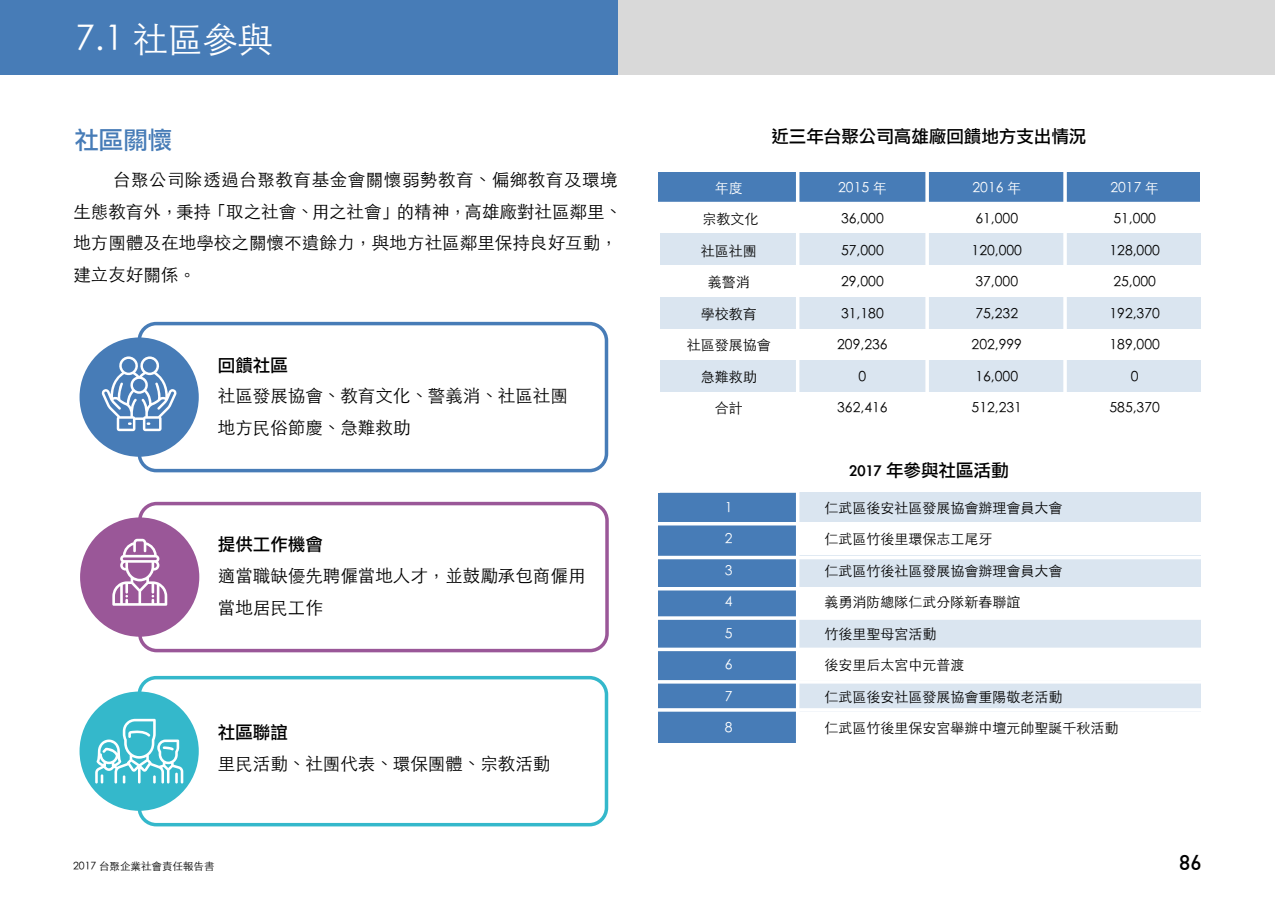
<style>
.page{position:relative;width:1275px;height:903px;background:#fff}
.page>*{position:absolute;margin:0;border:0;box-sizing:border-box;transform-origin:0 0}
.t1{font:300 35px "ST Heiti TC";color:#fff}
.t2{font:24.5px "Li Gothic Med";color:#477cb7}
.t3{font:500 21px "DIN";color:#000}
.t4{font:300 17.5px/31.5px "ST Heiti TC";color:#000}
.t5{font:17.5px "Li Gothic Med";color:#000}
.t6{font:300 14px "ST Heiti TC";color:#000}
.t7{font:300 14px "ST Heiti TC";color:#fff}
.t8{font:300 10.5px "ST Heiti TC";color:#000}
</style>
<div class="page">
<div style="left:0;top:0;width:1275px;height:74px;background:#d9d9d9"></div>
<div style="left:0;top:0;width:618px;height:74px;background:#477cb7"></div>
<div style="left:660px;top:233px;width:540px;height:31px;background:#dae5f0"></div>
<div style="left:660px;top:492px;width:540px;height:32px;background:#dae5f0"></div>
<div style="left:660px;top:556px;width:540px;height:31px;background:#dae5f0"></div>
<div style="left:660px;top:360px;width:540px;height:31px;background:#dae5f0"></div>
<div style="left:660px;top:680px;width:540px;height:32px;background:#dae5f0"></div>
<div style="left:660px;top:297px;width:540px;height:31px;background:#dae5f0"></div>
<div style="left:660px;top:617px;width:540px;height:31px;background:#dae5f0"></div>
<div style="left:659px;top:173px;width:541px;height:31px;background:#477cb7"></div>
<div style="left:659px;top:493px;width:139px;height:249px;background:#477cb7"></div>
<hr style="left:1063px;top:170px;width:4px;height:285px;background:#fff">
<hr style="left:925px;top:170px;width:4px;height:285px;background:#fff">
<hr style="left:796px;top:170px;width:3px;height:285px;background:#fff">
<hr style="left:796px;top:475px;width:3px;height:285px;background:#fff">
<hr style="left:652px;top:202px;width:563px;height:3px;background:#fff">
<hr style="left:652px;top:522px;width:563px;height:3px;background:#fff">
<hr style="left:652px;top:616px;width:563px;height:4px;background:#fff">
<hr style="left:652px;top:556px;width:563px;height:3px;background:#fff">
<hr style="left:652px;top:648px;width:563px;height:3px;background:#fff">
<hr style="left:652px;top:587px;width:563px;height:3px;background:#fff">
<hr style="left:652px;top:680px;width:563px;height:3px;background:#fff">
<hr style="left:652px;top:708px;width:563px;height:4px;background:#fff">
<div style="left:137px;top:322px;width:471px;height:150px;border:4px solid #477cb7;border-radius:17px"></div>
<div style="left:80px;top:337px;width:119px;height:120px;background:#477cb7;border-radius:50%"></div>
<svg style="left:102px;top:356px;width:75px;height:75px"></svg>
<div style="left:138px;top:502px;width:471px;height:150px;border:4px solid #9a5798;border-radius:17px"></div>
<div style="left:80px;top:517px;width:119px;height:120px;background:#9a5798;border-radius:50%"></div>
<svg style="left:112px;top:539px;width:55px;height:67px"></svg>
<div style="left:137px;top:676px;width:471px;height:150px;border:4px solid #34b8cb;border-radius:17px"></div>
<div style="left:80px;top:691px;width:119px;height:120px;background:#34b8cb;border-radius:50%"></div>
<svg style="left:95px;top:719px;width:88px;height:64px"></svg>
<h1 class="t1" style="left:75px;top:9px;width:199px">7.1 社區參與</h1>
<h2 class="t2" style="left:74px;top:128px;width:99px">社區關懷</h2>
<p class="t4" style="left:73px;top:162px;width:550px;text-indent:40px">台聚公司除透過台聚教育基金會關懷弱勢教育、偏鄉教育及環境生態教育外，秉持「取之社會、用之社會」的精神，高雄廠對社區鄰里、地方團體及在地學校之關懷不遺餘力，與地方社區鄰里保持良好互動，建立友好關係。</p>
<p class="t5" style="left:218px;top:356px;width:71px">回饋社區</p>
<p class="t4" style="left:218px;top:378px;width:351px">社區發展協會、教育文化、警義消、社區社團地方民俗節慶、急難救助</p>
<p class="t5" style="left:218px;top:536px;width:106px">提供工作機會</p>
<p class="t4" style="left:218px;top:558px;width:369px">適當職缺優先聘僱當地人才，並鼓勵承包商僱用當地居民工作</p>
<p class="t5" style="left:218px;top:723px;width:71px">社區聯誼</p>
<p class="t4" style="left:218px;top:746px;width:334px">里民活動、社團代表、環保團體、宗教活動</p>
<p class="t5" style="left:771px;top:128px;width:316px">近三年台聚公司高雄廠回饋地方支出情況</p>
<p class="t7" style="left:715px;top:175px;width:29px">年度</p>
<p class="t6" style="left:702px;top:207px;width:57px">宗教文化</p>
<p class="t6" style="left:701px;top:238px;width:57px">社區社團</p>
<p class="t6" style="left:708px;top:270px;width:43px">義警消</p>
<p class="t6" style="left:701px;top:301px;width:57px">學校教育</p>
<p class="t6" style="left:687px;top:333px;width:85px">社區發展協會</p>
<p class="t6" style="left:701px;top:364px;width:57px">急難救助</p>
<p class="t6" style="left:715px;top:396px;width:29px">合計</p>
<p class="t7" style="left:838px;top:175px;width:50px">2015 年</p>
<p class="t6" style="left:841px;top:207px;width:44px">36,000</p>
<p class="t6" style="left:841px;top:238px;width:44px">57,000</p>
<p class="t6" style="left:841px;top:270px;width:44px">29,000</p>
<p class="t6" style="left:841px;top:301px;width:44px">31,180</p>
<p class="t6" style="left:837px;top:333px;width:52px">209,236</p>
<p class="t6" style="left:858px;top:364px;width:9px">0</p>
<p class="t6" style="left:837px;top:396px;width:52px">362,416</p>
<p class="t7" style="left:972px;top:175px;width:50px">2016 年</p>
<p class="t6" style="left:975px;top:207px;width:44px">61,000</p>
<p class="t6" style="left:972px;top:238px;width:52px">120,000</p>
<p class="t6" style="left:975px;top:270px;width:44px">37,000</p>
<p class="t6" style="left:975px;top:301px;width:44px">75,232</p>
<p class="t6" style="left:972px;top:333px;width:52px">202,999</p>
<p class="t6" style="left:975px;top:364px;width:44px">16,000</p>
<p class="t6" style="left:972px;top:396px;width:52px">512,231</p>
<p class="t5" style="left:849px;top:461px;width:161px">2017 年參與社區活動</p>
<p class="t7" style="left:1110px;top:175px;width:50px">2017 年</p>
<p class="t6" style="left:1113px;top:207px;width:44px">51,000</p>
<p class="t6" style="left:1109px;top:238px;width:52px">128,000</p>
<p class="t6" style="left:1113px;top:270px;width:44px">25,000</p>
<p class="t6" style="left:1109px;top:301px;width:52px">192,370</p>
<p class="t6" style="left:1109px;top:333px;width:52px">189,000</p>
<p class="t6" style="left:1131px;top:364px;width:9px">0</p>
<p class="t6" style="left:1109px;top:396px;width:52px">585,370</p>
<p class="t7" style="left:725px;top:496px;width:9px">1</p>
<p class="t7" style="left:725px;top:527px;width:9px">2</p>
<p class="t7" style="left:725px;top:559px;width:9px">3</p>
<p class="t7" style="left:725px;top:590px;width:9px">4</p>
<p class="t7" style="left:725px;top:622px;width:9px">5</p>
<p class="t7" style="left:725px;top:653px;width:9px">6</p>
<p class="t7" style="left:725px;top:685px;width:9px">7</p>
<p class="t7" style="left:725px;top:716px;width:9px">8</p>
<p class="t6" style="left:824px;top:496px;width:239px">仁武區後安社區發展協會辦理會員大會</p>
<p class="t6" style="left:824px;top:527px;width:169px">仁武區竹後里環保志工尾牙</p>
<p class="t6" style="left:824px;top:559px;width:239px">仁武區竹後社區發展協會辦理會員大會</p>
<p class="t6" style="left:824px;top:590px;width:197px">義勇消防總隊仁武分隊新春聯誼</p>
<p class="t6" style="left:824px;top:622px;width:113px">竹後里聖母宮活動</p>
<p class="t6" style="left:824px;top:653px;width:141px">後安里后太宮中元普渡</p>
<p class="t6" style="left:824px;top:685px;width:239px">仁武區後安社區發展協會重陽敬老活動</p>
<p class="t6" style="left:824px;top:716px;width:295px">仁武區竹後里保安宮舉辦中壇元帥聖誕千秋活動</p>
<p class="t8" style="left:73px;top:857px;width:143px">2017 台聚企業社會責任報告書</p>
<h3 class="t3" style="left:1179px;top:849px;width:24px">86</h3>
</div>
